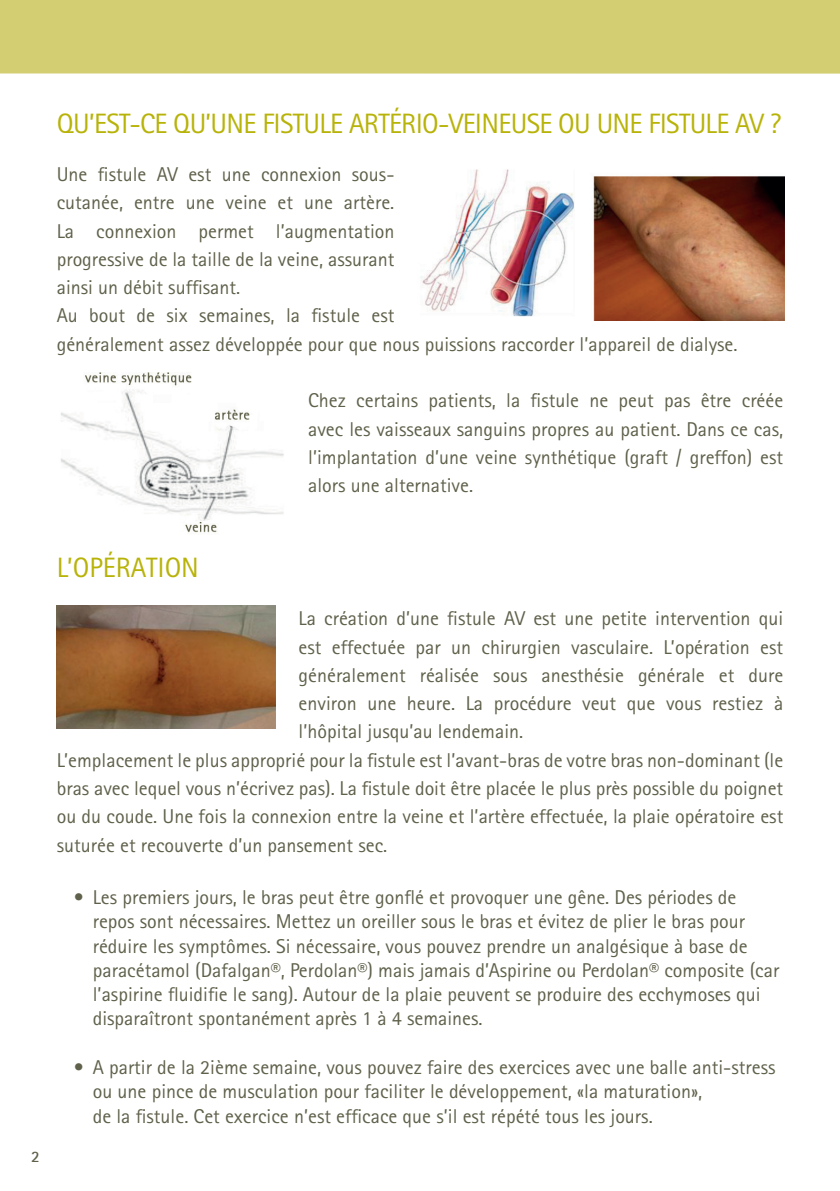
<style>
.page{position:relative;width:840px;height:1191px;background:#fff}
.page>*{position:absolute;margin:0;border:0;box-sizing:border-box;transform-origin:0 0}
.HOOFDTITEL{font:28px "Rotis Sans Serif Std";letter-spacing:-.025em;color:#b8b309}
.HOOFDTITEL-2{font:28px "Rotis Sans Serif Std";color:#b8b309}
.TEKST{font:20px/28.2px "Rotis Sans Serif Std";color:#60614b;text-align:justify}
.t1{font:700 16px "Rotis Sans Serif Std";color:#60614b}
</style>
<div class="page">
<div style="left:0;top:0;width:839px;height:74px;background:#d4ce73"></div>
<img style="left:421px;top:169px;width:362px;height:151px">
<img style="left:61px;top:373px;width:223px;height:160px">
<img style="left:57px;top:605px;width:219px;height:124px">
<p class="HOOFDTITEL" style="left:57px;top:107px;width:725px">QU’EST-CE QU’UNE FISTULE ARTÉRIO-VEINEUSE OU UNE FISTULE AV ?</p>
<p class="TEKST" style="left:57px;top:160px;width:339px">Une fistule AV est une connexion sous&shy;cutanée, entre une veine et une artère.<br>La connexion permet l’augmentation progressive de la taille de la veine, assurant ainsi un débit suffisant.</p>
<p class="TEKST" style="left:57px;top:301px;width:682px">Au bout de six semaines, la fistule est<br>généralement assez développée pour que nous puissions raccorder l’appareil de dialyse.</p>
<p class="TEKST" style="left:308px;top:386px;width:476px">Chez certains patients, la fistule ne peut pas être créée avec les vaisseaux sanguins propres au patient. Dans ce cas, l’implantation d’une veine synthétique (graft / greffon) est alors une alternative.</p>
<p class="t1" style="left:31px;top:1146px;width:10px">2</p>
<p class="HOOFDTITEL-2" style="left:57px;top:551px;width:144px">L’OPÉRATION</p>
<p class="TEKST" style="left:298px;top:604px;width:486px">La création d’une fistule AV est une petite intervention qui est effectuée par un chirurgien vasculaire. L’opération est généralement réalisée sous anesthésie générale et dure environ une heure. La procédure veut que vous restiez à l’hôpital jusqu’au lendemain.</p>
<p class="TEKST" style="left:57px;top:745px;width:727px">L’emplacement le plus approprié pour la fistule est l’avant-bras de votre bras non-dominant (le bras avec lequel vous n’écrivez pas). La fistule doit être placée le plus près possible du poignet ou du coude. Une fois la connexion entre la veine et l’artère effectuée, la plaie opératoire est suturée et recouverte d’un pansement sec.</p>
<p class="TEKST" style="left:93px;top:885px;width:687px;line-height:24.2px;text-align:left;text-indent:-19px">• Les premiers jours, le bras peut être gonflé et provoquer une gêne. Des périodes de repos sont nécessaires. Mettez un oreiller sous le bras et évitez de plier le bras pour réduire les symptômes. Si nécessaire, vous pouvez prendre un analgésique à base de paracétamol (Dafalgan®, Perdolan®) mais jamais d’Aspirine ou Perdolan® composite (car l’aspirine fluidifie le sang). Autour de la plaie peuvent se produire des ecchymoses qui disparaîtront spontanément après 1 à 4 semaines.</p>
<p class="TEKST" style="left:93px;top:1055px;width:683px;line-height:24.2px;text-align:left;text-indent:-19px">• A partir de la 2ième semaine, vous pouvez faire des exercices avec une balle anti-stress ou une pince de musculation pour faciliter le développement, «la maturation»,<br>de la fistule. Cet exercice n’est efficace que s’il est répété tous les jours.</p>
</div>
